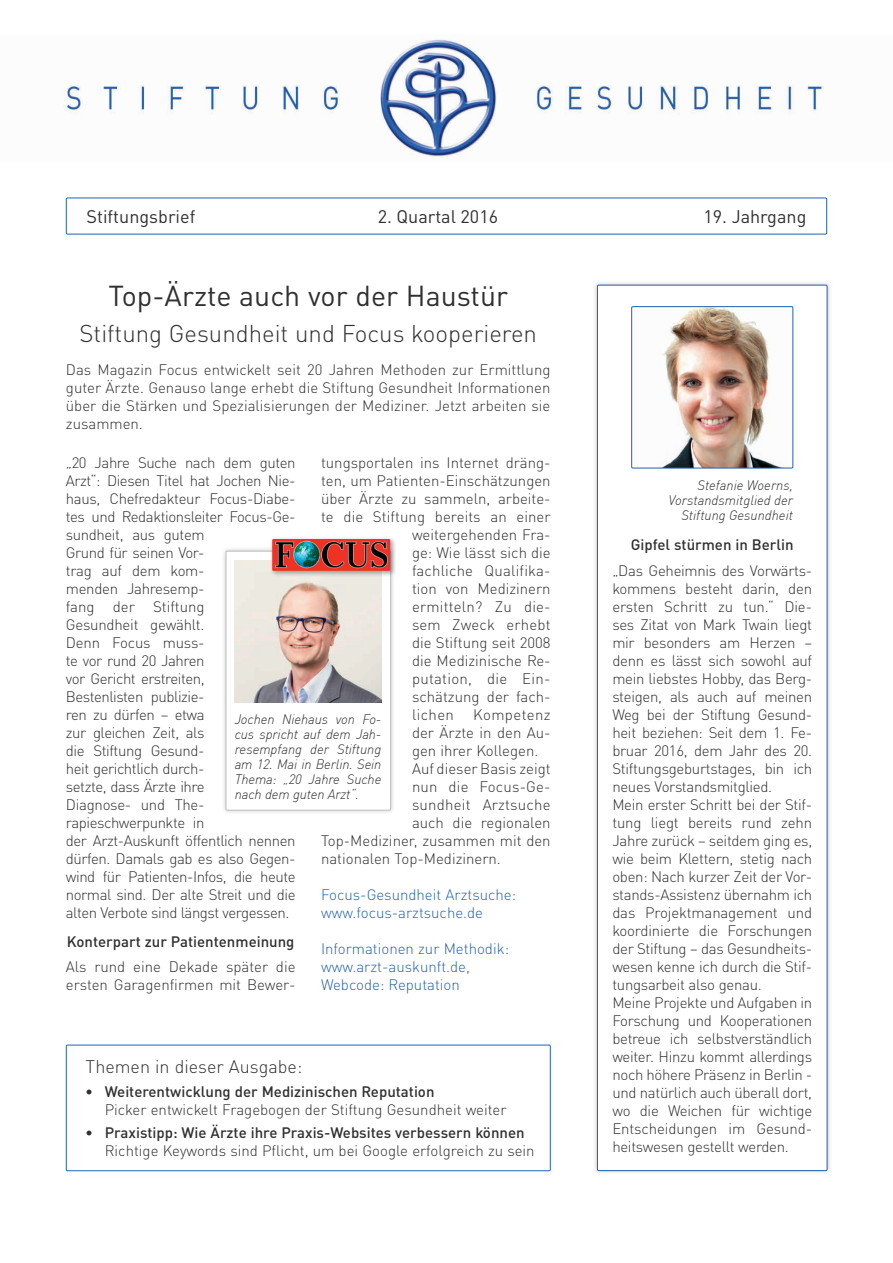
<style>
.page{position:relative;width:893px;height:1263px;background:#fff}
.page>*{position:absolute;margin:0;border:0;box-sizing:border-box;transform-origin:0 0}
.fliesstext{font:28.5px "DIN Pro";color:#312f30}
.fliesstext-2{font:300 24px "DIN Pro";color:#312f30}
.t1{font:18px "DIN Pro";color:#312f30}
.t2{font:300 18px "DIN Pro";color:#312f30}
._2B-Lauftext{font:300 15px/18px "DIN Pro";letter-spacing:-.015em;color:#312f30;text-align:justify}
.fliesstext-3{font:300 15px/18px "DIN Pro";color:#2562ac}
._2B-Lauftext-2{font:300 15px "DIN Pro";letter-spacing:.015em;color:#312f30}
._2C-Zwischentitel{font:500 15px "DIN Pro";color:#312f30}
._2B-Lauftext-3{font:300 15px "DIN Pro";letter-spacing:.005em;color:#312f30}
._2B-Lauftext-4{font:300 15px "DIN Pro";letter-spacing:.02em;color:#312f30}
._2B-Lauftext-5{font:300 15px "DIN Pro";letter-spacing:.01em;color:#312f30}
._2B-Lauftext-6{font:italic 300 13.5px/15px "DIN";letter-spacing:-.01em;color:#312f30;text-align:justify}
._4A-Bild-Unterschrif{font:italic 300 13.5px/15px "DIN";color:#312f30;text-align:right}
.s1{font-weight:700}
.s2{font-weight:500}
</style>
<div class="page">
<img style="left:63px;top:39px;width:761px;height:120px">
<div style="left:66px;top:198px;width:761px;height:36px;border:1px solid #2062af"></div>
<div style="left:592px;top:280px;width:240px;height:895px;background:#231f20;opacity:.25"></div>
<div style="left:597px;top:285px;width:230px;height:885px;background:#fff"></div>
<div style="left:597px;top:285px;width:230px;height:886px;border:1px solid #2062af"></div>
<div style="left:221px;top:546px;width:174px;height:269px;background:#231f20;opacity:.25"></div>
<div style="left:226px;top:551px;width:165px;height:259px;background:#fff"></div>
<div style="left:226px;top:551px;width:165px;height:259px;border:1px solid #bfc0c3"></div>
<img style="left:235px;top:561px;width:146px;height:141px">
<div style="left:270px;top:536px;width:127px;height:41px;background:#231f20;opacity:.4"></div>
<img style="left:272px;top:539px;width:118px;height:32px">
<img style="left:662px;top:308px;width:120px;height:158px">
<div style="left:631px;top:306px;width:162px;height:162px;border:1px solid #2062af"></div>
<div style="left:66px;top:1045px;width:484px;height:126px;border:1px solid #2062af"></div>
<p class="t1" style="left:87px;top:202px;width:110px">Stiftungsbrief</p>
<p class="t1" style="left:378px;top:202px;width:122px">2. Quartal 2016</p>
<p class="t1" style="left:703px;top:202px;width:104px">19. Jahrgang</p>
<p class="fliesstext" style="left:108px;top:273px;width:401px">Top-Ärzte auch vor der Haustür</p>
<p class="fliesstext-2" style="left:80px;top:315px;width:459px">Stiftung Gesundheit und Focus kooperieren</p>
<p class="_2B-Lauftext" style="left:66px;top:359px;width:486px">Das Magazin Focus entwickelt seit 20 Jahren Methoden zur Ermittlung guter Ärzte. Genauso lange erhebt die Stiftung Gesundheit Informationen über die Stärken und Spezialisierungen der Mediziner. Jetzt arbeiten sie zusammen.</p>
<p class="_2B-Lauftext" style="left:66px;top:452px;width:231px;text-align:left">„20 Jahre Suche nach dem guten<br>Arzt“: Diesen Titel hat Jochen Nie&shy;haus, Chefredakteur Focus-Diabe&shy;tes und Redaktionsleiter Focus-Ge&shy;sundheit, aus gutem<br>Grund für seinen Vor-<br>trag auf dem kom-<br>menden Jahresemp-<br>fang der Stiftung<br>Gesundheit gewählt.<br>Denn Focus muss-<br>te vor rund 20 Jahren<br>vor Gericht erstreiten,<br>Bestenlisten publizie-<br>ren zu dürfen – etwa<br>zur gleichen Zeit, als<br>die Stiftung Gesund-<br>heit gerichtlich durch-<br>setzte, dass Ärzte ihre<br>Diagnose- und The&shy;rapieschwerpunkte in<br>der Arzt-Auskunft öffentlich nennen dürfen. Damals gab es also Gegen&shy;wind für Patienten-Infos, die heute normal sind. Der alte Streit und die alten Verbote sind längst vergessen.</p>
<p class="_2C-Zwischentitel" style="left:67px;top:929px;width:229px">Konterpart zur Patientenmeinung</p>
<p class="_2B-Lauftext" style="left:66px;top:956px;width:231px">Als rund eine Dekade später die ersten Garagenfirmen mit Bewer-</p>
<p class="_2B-Lauftext" style="left:321px;top:452px;width:231px">tungsportalen ins Internet dräng-</p>
<p class="_2B-Lauftext" style="left:321px;top:470px;width:231px">ten, um Patienten-Einschätzungen</p>
<p class="_2B-Lauftext" style="left:321px;top:488px;width:231px">über Ärzte zu sammeln, arbeite-</p>
<p class="_2B-Lauftext-3" style="left:321px;top:505px;width:231px">te die Stiftung bereits an einer</p>
<p class="_2B-Lauftext" style="left:412px;top:524px;width:140px">weitergehenden Fra-</p>
<p class="_2B-Lauftext" style="left:412px;top:542px;width:140px">ge: Wie lässt sich die</p>
<p class="_2B-Lauftext-2" style="left:412px;top:559px;width:140px">fachliche Qualifika-</p>
<p class="_2B-Lauftext" style="left:412px;top:578px;width:140px">tion von Medizinern</p>
<p class="_2B-Lauftext-2" style="left:412px;top:595px;width:140px">ermitteln? Zu die-</p>
<p class="_2B-Lauftext-2" style="left:412px;top:613px;width:140px">sem Zweck erhebt</p>
<p class="_2B-Lauftext" style="left:412px;top:632px;width:140px">die Stiftung seit 2008</p>
<p class="_2B-Lauftext" style="left:412px;top:650px;width:140px">die Medizinische Re-</p>
<p class="_2B-Lauftext-4" style="left:412px;top:667px;width:140px">putation, die Ein-</p>
<p class="_2B-Lauftext" style="left:412px;top:686px;width:140px">schätzung der fach-</p>
<p class="_2B-Lauftext" style="left:412px;top:704px;width:44px">lichen</p>
<p class="_2B-Lauftext" style="left:412px;top:704px;width:140px;text-indent:61px">Kompetenz der Ärzte in den Au&shy;gen ihrer Kollegen.</p>
<p class="_2B-Lauftext" style="left:412px;top:758px;width:140px">Auf dieser Basis zeigt</p>
<p class="_2B-Lauftext-5" style="left:412px;top:775px;width:140px">nun die Focus-Ge-</p>
<p class="_2B-Lauftext-2" style="left:412px;top:793px;width:140px">sundheit Arztsuche</p>
<p class="_2B-Lauftext" style="left:412px;top:812px;width:140px">auch die regionalen</p>
<p class="_2B-Lauftext" style="left:321px;top:830px;width:231px">Top-Mediziner, zusammen mit den</p>
<p class="_2B-Lauftext" style="left:321px;top:848px;width:181px">nationalen Top-Medizinern.</p>
<p class="fliesstext-3" style="left:321px;top:884px;width:197px">Focus-Gesundheit Arztsuche:</p>
<p class="fliesstext-3" style="left:321px;top:902px;width:164px">www.focus-arztsuche.de</p>
<p class="fliesstext-3" style="left:321px;top:938px;width:189px">Informationen zur Methodik: www.arzt-auskunft.de,</p>
<p class="fliesstext-3" style="left:321px;top:974px;width:140px">Webcode: Reputation</p>
<p class="_2B-Lauftext-6" style="left:235px;top:711px;width:148px">Jochen Niehaus von Fo&shy;cus spricht auf dem Jah&shy;resempfang der Stiftung am 12. Mai in Berlin. Sein Thema: „20 Jahre Suche nach dem guten Arzt“.</p>
<p class="t2" style="left:86px;top:1053px;width:218px">Themen in dieser Ausgabe:</p>
<p class="_2B-Lauftext" style="left:105px;top:1081px;width:403px;text-indent:-19px"><span class="s1">•</span> <span class="s2">Weiterentwicklung der Medizinischen Reputation<br></span>Picker entwickelt Fragebogen der Stiftung Gesundheit weiter</p>
<p class="_2B-Lauftext" style="left:105px;top:1122px;width:431px;text-indent:-19px"><span class="s1">•</span> <span class="s2">Praxistipp: Wie Ärzte ihre Praxis-Websites verbessern können<br></span>Richtige Keywords sind Pflicht, um bei Google erfolgreich zu sein</p>
<p class="_4A-Bild-Unterschrif" style="left:698px;top:477px;width:97px">Stefanie Woerns,</p>
<p class="_4A-Bild-Unterschrif" style="left:669px;top:492px;width:126px">Vorstandsmitglied der<br>Stiftung Gesundheit</p>
<p class="_2C-Zwischentitel" style="left:631px;top:533px;width:164px">Gipfel stürmen in Berlin</p>
<p class="_2B-Lauftext" style="left:612px;top:560px;width:201px">„Das Geheimnis des Vorwärts&shy;kommens besteht darin, den ersten Schritt zu tun.“ Die&shy;ses Zitat von Mark Twain liegt mir besonders am Herzen – denn es lässt sich sowohl auf mein liebstes Hobby, das Berg&shy;steigen, als auch auf meinen Weg bei der Stiftung Gesund&shy;heit beziehen: Seit dem 1. Fe&shy;bruar 2016, dem Jahr des 20.<br>Stiftungsgeburtstages, bin ich neues Vorstandsmitglied.</p>
<p class="_2B-Lauftext" style="left:612px;top:794px;width:201px">Mein erster Schritt bei der Stif&shy;tung liegt bereits rund zehn Jahre zurück – seitdem ging es, wie beim Klettern, stetig nach oben: Nach kurzer Zeit der Vor&shy;stands-Assistenz übernahm ich das Projektmanagement und koordinierte die Forschungen der Stiftung – das Gesundheits&shy;wesen kenne ich durch die Stif&shy;tungsarbeit also genau.</p>
<p class="_2B-Lauftext" style="left:612px;top:992px;width:201px">Meine Projekte und Aufgaben in Forschung und Kooperationen betreue ich selbstverständlich weiter. Hinzu kommt allerdings noch höhere Präsenz in Berlin - und natürlich auch überall dort, wo die Weichen für wichtige Entscheidungen im Gesund&shy;heitswesen gestellt werden.</p>
</div>
